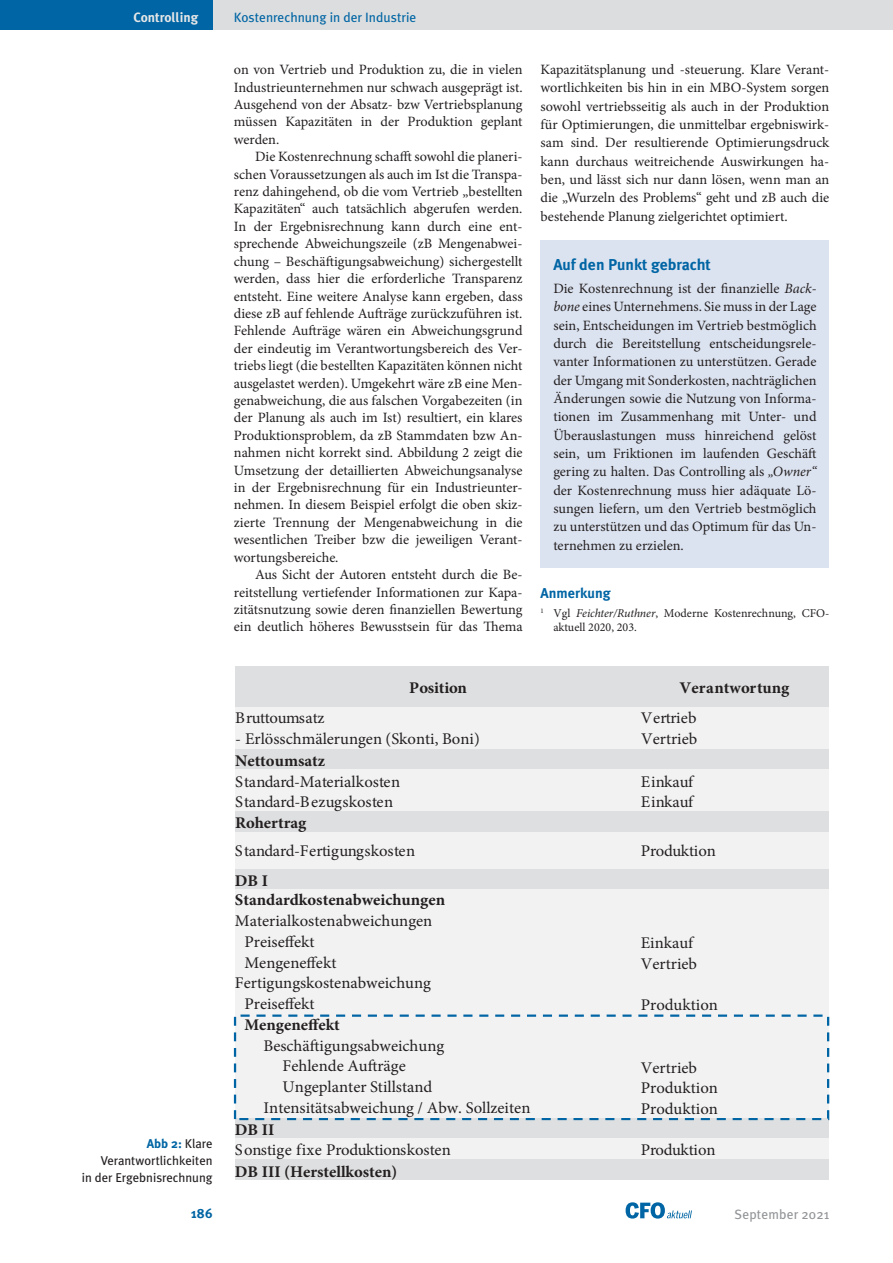
<style>
.page{position:relative;width:893px;height:1263px;background:#fff}
.page>*{position:absolute;margin:0;border:0;box-sizing:border-box;transform-origin:0 0}
.t1{font:16.35px/20.7px "Minion Pro";color:#231f20}
.t2{font:700 16.35px/19.5px "Minion Pro";color:#231f20}
.t3{font:16.35px "Minion Pro";letter-spacing:-.025em;color:#231f20}
.t4{font:700 15.75px "Meta Plus";color:#0065a4}
.t5{font:14.25px/17.4px "Minion Pro";color:#231f20;text-align:justify}
.t6{font:700 14.25px "Meta Plus";color:#0065a4}
.t7{font:13.5px "Meta Plus";color:#0065a4}
.t8{font:13.5px "Meta Plus";letter-spacing:.01em;color:#939598}
.t9{font:700 13.5px "Meta Plus";color:#e6e7e8}
.t10{font:700 13.5px "Meta Plus";color:#0065a4}
.t11{font:12.75px/17.2px "Meta Plus";color:#231f20;text-align:right}
.t12{font:12px/14.5px "Minion Pro";color:#231f20}
.s1{font-style:italic}
.s2{font-weight:700;color:#0065a4}
</style>
<div class="page">
<div style="left:0;top:0;width:893px;height:30px;background:#dcddde"></div>
<div style="left:0;top:0;width:213px;height:30px;background:#0065a4"></div>
<svg style="left:626px;top:1202px;width:66px;height:17px"></svg>
<div style="left:540px;top:241px;width:289px;height:327px;background:#dce3f0"></div>
<div style="left:235px;top:666px;width:593px;height:41px;background:#dedfe0"></div>
<div style="left:235px;top:707px;width:593px;height:42px;background:#f2f2f3"></div>
<div style="left:235px;top:749px;width:593px;height:21px;background:#dedfe0"></div>
<div style="left:235px;top:770px;width:593px;height:41px;background:#f2f2f3"></div>
<div style="left:235px;top:811px;width:593px;height:21px;background:#dedfe0"></div>
<div style="left:235px;top:832px;width:593px;height:37px;background:#f2f2f3"></div>
<div style="left:235px;top:869px;width:593px;height:21px;background:#dedfe0"></div>
<div style="left:235px;top:890px;width:593px;height:228px;background:#f2f2f3"></div>
<div style="left:235px;top:1118px;width:593px;height:21px;background:#dedfe0"></div>
<div style="left:235px;top:1139px;width:593px;height:20px;background:#f2f2f3"></div>
<div style="left:235px;top:1159px;width:593px;height:21px;background:#dedfe0"></div>
<svg style="left:234px;top:1015px;width:595px;height:105px"></svg>
<p class="t9" style="left:133px;top:12px;width:66px">Controlling</p>
<p class="t7" style="left:234px;top:12px;width:184px">Kostenrechnung in der Industrie</p>
<p class="t5" style="left:234px;top:62px;width:290px">on von Vertrieb und Produktion zu, die in vielen Industrieunternehmen nur schwach ausgeprägt ist.<br>Ausgehend von der Absatz- bzw Vertriebsplanung müssen Kapazitäten in der Produktion geplant werden.</p>
<p class="t5" style="left:234px;top:149px;width:290px;text-indent:21px">Die Kostenrechnung schafft sowohl die planeri&shy;schen Voraussetzungen als auch im Ist die Transpa&shy;renz dahingehend, ob die vom Vertrieb „bestellten Kapazitäten“ auch tatsächlich abgerufen werden.<br>In der Ergebnisrechnung kann durch eine ent&shy;sprechende Abweichungszeile (zB Mengenabwei&shy;chung – Beschäftigungsabweichung) sichergestellt werden, dass hier die erforderliche Transparenz entsteht. Eine weitere Analyse kann ergeben, dass diese zB auf fehlende Aufträge zurückzuführen ist.<br>Fehlende Aufträge wären ein Abweichungsgrund der eindeutig im Verantwortungsbereich des Ver&shy;triebs liegt (die bestellten Kapazitäten können nicht ausgelastet werden). Umgekehrt wäre zB eine Men&shy;genabweichung, die aus falschen Vorgabezeiten (in der Planung als auch im Ist) resultiert, ein klares Produktionsproblem, da zB Stammdaten bzw An&shy;nahmen nicht korrekt sind. Abbildung 2 zeigt die Umsetzung der detaillierten Abweichungsanalyse in der Ergebnisrechnung für ein Industrieunter&shy;nehmen. In diesem Beispiel erfolgt die oben skiz&shy;zierte Trennung der Mengenabweichung in die wesentlichen Treiber bzw die jeweiligen Verant&shy;wortungsbereiche.</p>
<p class="t5" style="left:234px;top:567px;width:290px;text-indent:21px">Aus Sicht der Autoren entsteht durch die Be&shy;reitstellung vertiefender Informationen zur Kapa&shy;zitätsnutzung sowie deren finanziellen Bewertung ein deutlich höheres Bewusstsein für das Thema</p>
<p class="t5" style="left:540px;top:62px;width:290px;line-height:18.3px">Kapazitätsplanung und -steuerung. Klare Verant&shy;wortlichkeiten bis hin in ein MBO-System sorgen sowohl vertriebsseitig als auch in der Produktion für Optimierungen, die unmittelbar ergebniswirk&shy;sam sind. Der resultierende Optimierungsdruck kann durchaus weitreichende Auswirkungen ha&shy;ben, und lässt sich nur dann lösen, wenn man an die „Wurzeln des Problems“ geht und zB auch die bestehende Planung zielgerichtet optimiert.</p>
<p class="t4" style="left:553px;top:259px;width:159px">Auf den Punkt gebracht</p>
<p class="t5" style="left:553px;top:281px;width:265px;line-height:18.3px">Die Kostenrechnung ist der finanzielle <span class="s1">Back&shy;bone</span> eines Unternehmens. Sie muss in der Lage sein, Entscheidungen im Vertrieb bestmöglich durch die Bereitstellung entscheidungsrele&shy;vanter Informationen zu unterstützen. Gerade der Umgang mit Sonderkosten, nachträglichen Änderungen sowie die Nutzung von Informa&shy;tionen im Zusammenhang mit Unter- und Überauslastungen muss hinreichend gelöst sein, um Friktionen im laufenden Geschäft gering zu halten. Das Controlling als <span class="s1">„Owner“ </span>der Kostenrechnung muss hier adäquate Lö&shy;sungen liefern, um den Vertrieb bestmöglich zu unterstützen und das Optimum für das Un&shy;ternehmen zu erzielen.</p>
<p class="t6" style="left:540px;top:587px;width:72px">Anmerkung</p>
<p class="t12" style="left:553px;top:607px;width:277px;text-indent:-13px"><sup>1</sup> Vgl <span class="s1">Feichter/Ruthner</span>, Moderne Kostenrechnung, CFO&shy;aktuell 2020, 203.</p>
<p class="t2" style="left:409px;top:679px;width:59px">Position</p>
<p class="t2" style="left:679px;top:679px;width:111px">Verantwortung</p>
<p class="t3" style="left:235px;top:711px;width:91px">Bruttoumsatz</p>
<p class="t1" style="left:641px;top:709px;width:57px">Vertrieb</p>
<p class="t1" style="left:235px;top:730px;width:246px">- Erlösschmälerungen (Skonti, Boni)</p>
<p class="t1" style="left:641px;top:730px;width:58px">Vertrieb</p>
<p class="t2" style="left:235px;top:752px;width:92px">Nettoumsatz</p>
<p class="t1" style="left:235px;top:772px;width:167px">Standard-Materialkosten</p>
<p class="t1" style="left:641px;top:772px;width:54px">Einkauf</p>
<p class="t1" style="left:235px;top:793px;width:160px">Standard-Bezugskosten</p>
<p class="t1" style="left:641px;top:793px;width:54px">Einkauf</p>
<p class="t2" style="left:235px;top:815px;width:73px">Rohertrag</p>
<p class="t1" style="left:235px;top:842px;width:182px">Standard-Fertigungskosten</p>
<p class="t1" style="left:641px;top:842px;width:76px">Produktion</p>
<p class="t2" style="left:235px;top:872px;width:212px">DB I<br>Standardkostenabweichungen</p>
<p class="t1" style="left:244px;top:912px;width:189px;text-indent:-10px">Materialkostenabweichungen<br>Preiseffekt</p>
<p class="t1" style="left:641px;top:934px;width:54px">Einkauf</p>
<p class="t1" style="left:244px;top:953px;width:93px">Mengeneffekt</p>
<p class="t1" style="left:641px;top:955px;width:58px">Vertrieb</p>
<p class="t1" style="left:244px;top:974px;width:188px;text-indent:-10px">Fertigungskostenabweichung<br>Preiseffekt</p>
<p class="t1" style="left:641px;top:996px;width:79px">Produktion</p>
<p class="t11" style="left:82px;top:1135px;width:132px"><span class="s2">Abb 2:</span> Klare<br>Verantwortlichkeiten<br>in der Ergebnisrechnung</p>
<p class="t2" style="left:244px;top:1016px;width:97px">Mengeneffekt</p>
<p class="t1" style="left:283px;top:1036px;width:163px;text-indent:-19px">Beschäftigungsabweichung<br>Fehlende Aufträge</p>
<p class="t1" style="left:641px;top:1058px;width:58px">Vertrieb</p>
<p class="t1" style="left:283px;top:1078px;width:151px">Ungeplanter Stillstand</p>
<p class="t1" style="left:641px;top:1079px;width:79px">Produktion</p>
<p class="t1" style="left:264px;top:1099px;width:268px">Intensitätsabweichung / Abw. Sollzeiten</p>
<p class="t1" style="left:641px;top:1100px;width:79px">Produktion</p>
<p class="t2" style="left:235px;top:1121px;width:41px">DB II</p>
<p class="t1" style="left:235px;top:1140px;width:218px">Sonstige fixe Produktionskosten</p>
<p class="t1" style="left:641px;top:1140px;width:76px">Produktion</p>
<p class="t2" style="left:235px;top:1163px;width:164px">DB III (Herstellkosten)</p>
<p class="t10" style="left:191px;top:1208px;width:23px">186</p>
<p class="t8" style="left:734px;top:1208px;width:96px">September 2021</p>
</div>
